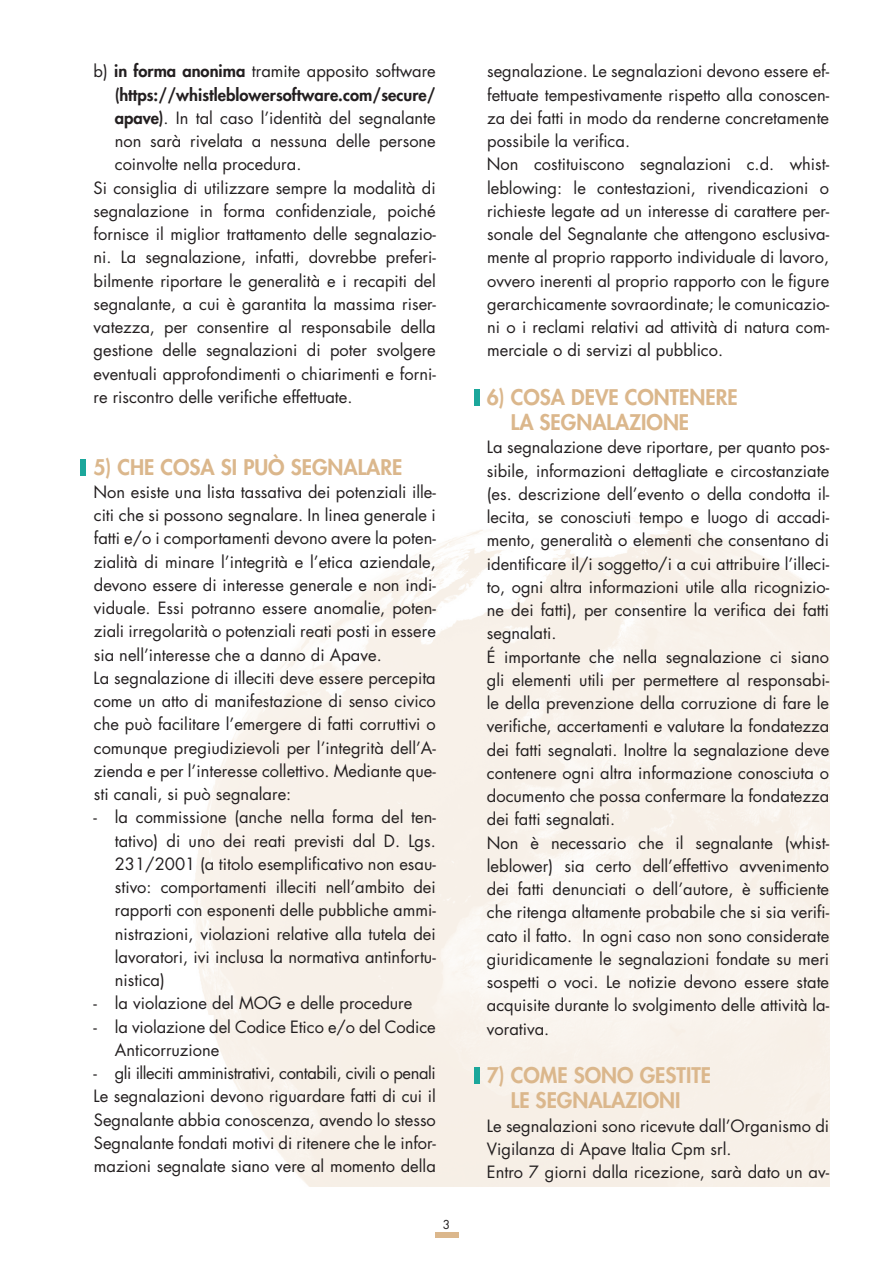
<style>
.page{position:relative;width:893px;height:1263px;background:#fff}
.page>*{position:absolute;margin:0;border:0;box-sizing:border-box;transform-origin:0 0}
.t1{font:800 21px "Futura Std";color:#dbb78c}
.t2{font:16.5px/23.2px "Futura Std";color:#231f20;text-align:justify}
.t3{font:16.5px "Futura Std";letter-spacing:-.025em;color:#231f20}
.t4{font:12px "Futura Std";color:#231f20}
.s1{font-weight:800}
</style>
<div class="page">
<img style="left:194px;top:521px;width:635px;height:665px">
<div style="left:435px;top:1232px;width:23px;height:6px;background:#dbb78c"></div>
<div style="left:81px;top:459px;width:5px;height:16px;background:#1ba79b"></div>
<div style="left:474px;top:389px;width:5px;height:16px;background:#1ba79b"></div>
<div style="left:474px;top:1067px;width:5px;height:16px;background:#1ba79b"></div>
<p class="t2" style="left:115px;top:60px;width:323px;text-indent:-21px">b) <span class="s1">in forma anonima</span> tramite apposito software <span class="s1">(https://whistleblowersoftware.com/secure/ apave)</span>. In tal caso l’identità del segnalante non sarà rivelata a nessuna delle persone coinvolte nella procedura.</p>
<p class="t2" style="left:94px;top:176px;width:344px">Si consiglia di utilizzare sempre la modalità di segnalazione in forma confidenziale, poiché fornisce il miglior trattamento delle segnalazio&shy;ni. La segnalazione, infatti, dovrebbe preferi&shy;bilmente riportare le generalità e i recapiti del segnalante, a cui è garantita la massima riser&shy;vatezza, per consentire al responsabile della gestione delle segnalazioni di poter svolgere eventuali approfondimenti o chiarimenti e forni&shy;re riscontro delle verifiche effettuate.</p>
<p class="t1" style="left:94px;top:454px;width:310px">5) CHE COSA SI PUÒ SEGNALARE</p>
<p class="t2" style="left:94px;top:480px;width:344px">Non esiste una lista tassativa dei potenziali ille&shy;citi che si possono segnalare. In linea generale i fatti e/o i comportamenti devono avere la poten&shy;zialità di minare l’integrità e l’etica aziendale, devono essere di interesse generale e non indi&shy;viduale. Essi potranno essere anomalie, poten&shy;ziali irregolarità o potenziali reati posti in essere sia nell’interesse che a danno di Apave.</p>
<p class="t2" style="left:94px;top:666px;width:344px">La segnalazione di illeciti deve essere percepita come un atto di manifestazione di senso civico che può facilitare l’emergere di fatti corruttivi o comunque pregiudizievoli per l’integrità dell’A&shy;zienda e per l’interesse collettivo. Mediante que&shy;sti canali, si può segnalare:</p>
<p class="t2" style="left:115px;top:806px;width:323px;text-indent:-21px">- la commissione (anche nella forma del ten&shy;tativo) di uno dei reati previsti dal D. Lgs.<br>231/2001 (a titolo esemplificativo non esau&shy;stivo: comportamenti illeciti nell’ambito dei rapporti con esponenti delle pubbliche ammi&shy;nistrazioni, violazioni relative alla tutela dei lavoratori, ivi inclusa la normativa antinfortu&shy;nistica)</p>
<p class="t2" style="left:94px;top:992px;width:320px">- la violazione del MOG e delle procedure</p>
<p class="t2" style="left:115px;top:1015px;width:322px;text-indent:-21px">- la violazione del Codice Etico e/o del Codice<br>Anticorruzione</p>
<p class="t3" style="left:94px;top:1062px;width:344px">- gli illeciti amministrativi, contabili, civili o penali</p>
<p class="t2" style="left:94px;top:1085px;width:344px">Le segnalazioni devono riguardare fatti di cui il Segnalante abbia conoscenza, avendo lo stesso Segnalante fondati motivi di ritenere che le infor&shy;mazioni segnalate siano vere al momento della</p>
<p class="t4" style="left:443px;top:1217px;width:9px">3</p>
<p class="t2" style="left:487px;top:60px;width:344px">segnalazione. Le segnalazioni devono essere ef&shy;fettuate tempestivamente rispetto alla conoscen&shy;za dei fatti in modo da renderne concretamente possibile la verifica.</p>
<p class="t2" style="left:487px;top:153px;width:344px">Non costituiscono segnalazioni c.d. whist&shy;leblowing: le contestazioni, rivendicazioni o richieste legate ad un interesse di carattere per&shy;sonale del Segnalante che attengono esclusiva&shy;mente al proprio rapporto individuale di lavoro, ovvero inerenti al proprio rapporto con le figure gerarchicamente sovraordinate; le comunicazio&shy;ni o i reclami relativi ad attività di natura com&shy;merciale o di servizi al pubblico.</p>
<p class="t1" style="left:487px;top:384px;width:252px">6) COSA DEVE CONTENERE</p>
<p class="t1" style="left:511px;top:409px;width:180px">LA SEGNALAZIONE</p>
<p class="t2" style="left:487px;top:436px;width:344px">La segnalazione deve riportare, per quanto pos&shy;sibile, informazioni dettagliate e circostanziate (es. descrizione dell’evento o della condotta il&shy;lecita, se conosciuti tempo e luogo di accadi&shy;mento, generalità o elementi che consentano di identificare il/i soggetto/i a cui attribuire l’illeci&shy;to, ogni altra informazioni utile alla ricognizio&shy;ne dei fatti), per consentire la verifica dei fatti segnalati.</p>
<p class="t2" style="left:487px;top:645px;width:344px">É importante che nella segnalazione ci siano gli elementi utili per permettere al responsabi&shy;le della prevenzione della corruzione di fare le verifiche, accertamenti e valutare la fondatezza dei fatti segnalati. Inoltre la segnalazione deve contenere ogni altra informazione conosciuta o documento che possa confermare la fondatezza dei fatti segnalati.</p>
<p class="t2" style="left:487px;top:831px;width:344px">Non è necessario che il segnalante (whist&shy;leblower) sia certo dell’effettivo avvenimento dei fatti denunciati o dell’autore, è sufficiente che ritenga altamente probabile che si sia verifi&shy;cato il fatto. In ogni caso non sono considerate giuridicamente le segnalazioni fondate su meri sospetti o voci. Le notizie devono essere state acquisite durante lo svolgimento delle attività la&shy;vorativa.</p>
<p class="t1" style="left:487px;top:1062px;width:226px">7) COME SONO GESTITE</p>
<p class="t1" style="left:511px;top:1087px;width:171px">LE SEGNALAZIONI</p>
<p class="t2" style="left:487px;top:1114px;width:344px">Le segnalazioni sono ricevute dall’Organismo di<br>Vigilanza di Apave Italia Cpm srl.</p>
<p class="t2" style="left:487px;top:1160px;width:344px">Entro 7 giorni dalla ricezione, sarà dato un av-</p>
</div>
